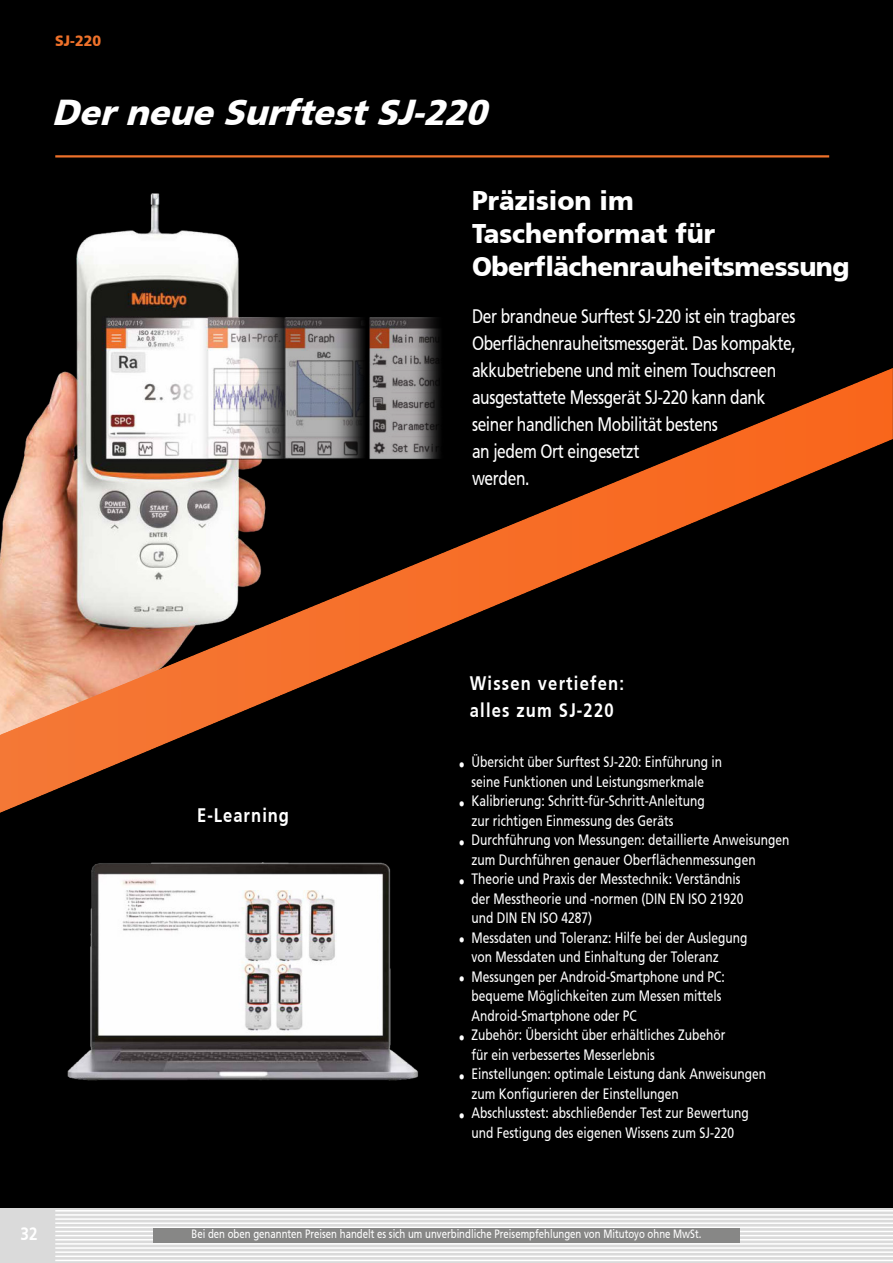
<style>
.page{position:relative;width:893px;height:1263px;background:#fff}
.page>*{position:absolute;margin:0;border:0;box-sizing:border-box;transform-origin:0 0}
.t1{font:italic 900 36px "Mitutoyo Frutiger";color:#fff}
.t2{font:900 27px/33px "Mitutoyo Frutiger";letter-spacing:-.02em;color:#fff}
.t3{font:19.5px/27px "Mitutoyo Frutiger";letter-spacing:-.02em;color:#fff}
.t4{font:700 19.5px/27px "Mitutoyo Frutiger";letter-spacing:.06em;color:#fff}
.t5{font:700 18px "Mitutoyo Frutiger";color:#fff}
.t6{font:15px/19.5px "Mitutoyo Frutiger";color:#fff}
.t7{font:900 15px "Mitutoyo Frutiger";color:#ee712a}
.t8{font:12px "Mitutoyo Frutiger";color:#fff}
</style>
<div class="page">
<div style="left:0;top:1208px;width:55px;height:55px;background:#dadada"></div>
<div style="left:55px;top:1208px;width:838px;height:55px;background:#dadada"></div>
<hr style="left:55px;top:1210px;width:838px;height:1px;background:#fff">
<hr style="left:55px;top:1214px;width:838px;height:2px;background:#fff">
<hr style="left:55px;top:1218px;width:838px;height:2px;background:#fff">
<hr style="left:55px;top:1222px;width:838px;height:2px;background:#fff">
<hr style="left:55px;top:1226px;width:838px;height:2px;background:#fff">
<hr style="left:55px;top:1231px;width:838px;height:1px;background:#fff">
<hr style="left:55px;top:1235px;width:838px;height:1px;background:#fff">
<hr style="left:55px;top:1239px;width:838px;height:1px;background:#fff">
<hr style="left:55px;top:1243px;width:838px;height:1px;background:#fff">
<hr style="left:55px;top:1247px;width:838px;height:2px;background:#fff">
<hr style="left:55px;top:1251px;width:838px;height:2px;background:#fff">
<hr style="left:55px;top:1255px;width:838px;height:2px;background:#fff">
<hr style="left:55px;top:1260px;width:838px;height:1px;background:#fff">
<div style="left:0;top:0;width:893px;height:1208px;background:#000"></div>
<img style="left:55px;top:157px;width:424px;height:211px">
<img style="left:67px;top:862px;width:351px;height:219px">
<svg style="left:0;top:368px;width:893px;height:445px"></svg>
<div style="left:153px;top:1228px;width:587px;height:14px;background:#878786"></div>
<hr style="left:55px;top:155px;width:774px;height:2px;background:#ee712a">
<p class="t7" style="left:55px;top:34px;width:47px">SJ-220</p>
<h1 class="t1" style="left:52px;top:98px;width:445px">Derneue SurftestSJ-220</h1>
<h2 class="t2" style="left:472px;top:186px;width:379px">Präzision im<br>Taschenformat für<br>Oberflächenrauheitsmessung</h2>
<p class="t3" style="left:472px;top:303px;width:325px">Der brandneue Surftest SJ-220 ist ein tragbares Oberflächenrauheitsmessgerät. Das kompakte, akkubetriebene und mit einem Touchscreen ausgestattete Messgerät SJ-220 kann dank seiner handlichen Mobilität bestens<br>an jedem Ort eingesetzt<br>werden.</p>
<h3 class="t4" style="left:197px;top:803px;width:93px">E-Learning</h3>
<h3 class="t4" style="left:470px;top:671px;width:156px">Wissen vertiefen: alles zum SJ-220</h3>
<p class="t6" style="left:459px;top:753px;width:265px;text-align:center">• Übersicht über Surftest SJ-220: Einführung in seine Funktionen und Leistungsmerkmale</p>
<p class="t6" style="left:472px;top:792px;width:235px;text-indent:-13px">• Kalibrierung: Schritt-für-Schritt-Anleitung zur richtigen Einmessung des Geräts</p>
<p class="t6" style="left:472px;top:831px;width:320px;text-indent:-13px">• Durchführung von Messungen: detaillierte Anweisungen zum Durchführen genauer Oberflächenmessungen</p>
<p class="t6" style="left:472px;top:870px;width:274px;text-indent:-13px">• Theorie und Praxis der Messtechnik: Verständnis der Messtheorie und -normen (DIN EN ISO 21920 und DIN EN ISO 4287)</p>
<p class="t6" style="left:472px;top:928px;width:277px;text-indent:-13px">• Messdaten und Toleranz: Hilfe bei der Auslegung von Messdaten und Einhaltung der Toleranz</p>
<p class="t6" style="left:472px;top:967px;width:255px;text-indent:-13px">• Messungen per Android-Smartphone und PC: bequeme Möglichkeiten zum Messen mittels<br>Android-Smartphone oder PC</p>
<p class="t6" style="left:472px;top:1026px;width:256px;text-indent:-13px">• Zubehör: Übersicht über erhältliches Zubehör für ein verbessertes Messerlebnis</p>
<p class="t6" style="left:472px;top:1065px;width:296px;text-indent:-13px">• Einstellungen: optimale Leistung dank Anweisungen zum Konfigurieren der Einstellungen</p>
<p class="t6" style="left:459px;top:1104px;width:291px;text-align:center">• Abschlusstest: abschließender Test zur Bewertung und Festigung des eigenen Wissens zum SJ-220</p>
<p class="t5" style="left:21px;top:1226px;width:19px">32</p>
<p class="t8" style="left:191px;top:1228px;width:511px">Bei den oben genannten Preisen handelt es sich um unverbindliche Preisempfehlungen von Mitutoyo ohne MwSt.</p>
</div>
